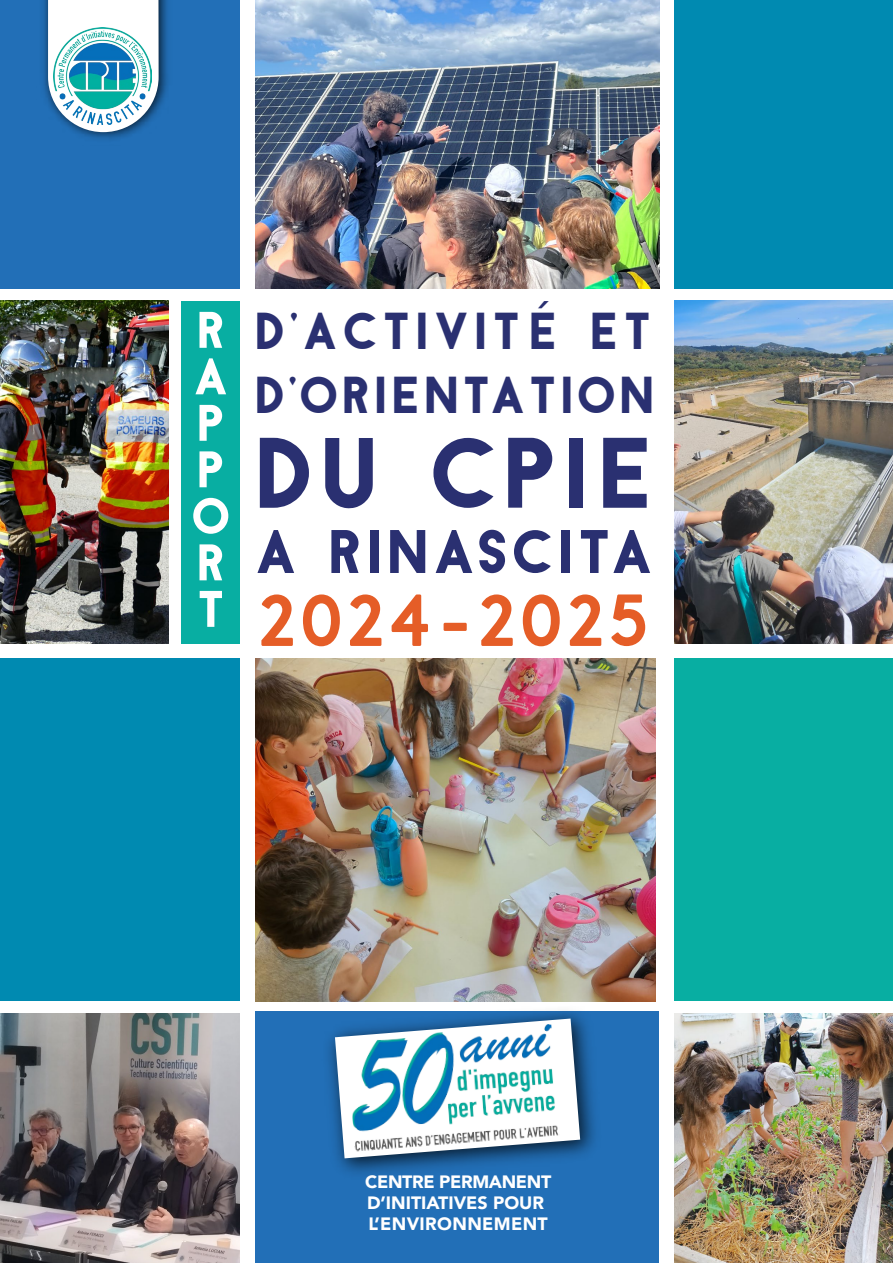
<style>
.page{position:relative;width:893px;height:1263px;background:#fff}
.page>*{position:absolute;margin:0;border:0;box-sizing:border-box;transform-origin:0 0}
.t1{font:73.5px "A Pompadour Bold Sample";letter-spacing:.09em;color:#e55d27}
.t2{font:46.5px/64.5px "Antraste";color:#2a3071}
.t3{font:900 17.85px/20.9px "Avenir";color:#fff}
</style>
<div class="page">
<div style="left:181px;top:301px;width:58px;height:342px;background:#08aea2"></div>
<img style="left:0;top:301px;width:168px;height:342px">
<div style="left:0;top:0;width:239px;height:289px;background:#226fb7"></div>
<img style="left:256px;top:0;width:403px;height:289px">
<div style="left:675px;top:0;width:218px;height:289px;background:#008ab1"></div>
<div style="left:0;top:658px;width:239px;height:343px;background:#008ab1"></div>
<img style="left:256px;top:658px;width:399px;height:343px">
<div style="left:675px;top:658px;width:218px;height:343px;background:#08aea2"></div>
<img style="left:0;top:1013px;width:239px;height:250px">
<div style="left:255px;top:1011px;width:404px;height:252px;background:#226fb7"></div>
<img style="left:675px;top:1013px;width:218px;height:250px">
<img style="left:675px;top:301px;width:218px;height:342px">
<img style="left:43px;top:0;width:125px;height:139px">
<svg style="left:48px;top:0;width:111px;height:132px;background:#d2e0eb"></svg>
<svg style="left:260px;top:438px;width:49px;height:70px"></svg>
<svg style="left:325px;top:438px;width:48px;height:70px"></svg>
<svg style="left:433px;top:438px;width:60px;height:70px"></svg>
<svg style="left:508px;top:438px;width:44px;height:70px"></svg>
<div style="left:569px;top:438px;width:14px;height:70px;background:#2a3071"></div>
<svg style="left:603px;top:438px;width:44px;height:70px"></svg>
<svg style="left:257px;top:530px;width:37px;height:43px"></svg>
<svg style="left:331px;top:530px;width:27px;height:43px"></svg>
<div style="left:370px;top:530px;width:9px;height:43px;background:#2a3071"></div>
<svg style="left:390px;top:530px;width:35px;height:43px"></svg>
<svg style="left:436px;top:530px;width:36px;height:43px"></svg>
<svg style="left:479px;top:530px;width:26px;height:43px"></svg>
<svg style="left:514px;top:530px;width:37px;height:43px"></svg>
<div style="left:561px;top:530px;width:9px;height:43px;background:#2a3071"></div>
<svg style="left:581px;top:530px;width:69px;height:43px"></svg>
<svg style="left:193px;top:312px;width:35px;height:315px"></svg>
<img style="left:316px;top:999px;width:292px;height:175px">
<svg style="left:335px;top:1018px;width:245px;height:140px;background:#7d9fbe"></svg>
<img style="left:346px;top:1024px;width:214px;height:127px">
<img style="left:54px;top:28px;width:97px;height:97px">
<p class="t2" style="left:253px;top:296px;width:405px">D'ACTIVITÉ ET<br>D'ORIENTATION</p>
<p class="t1" style="left:260px;top:590px;width:389px">2024-2025</p>
<p class="t3" style="left:365px;top:1171px;width:188px">CENTRE PERMANENT<br>D’INITIATIVES POUR<br>L’ENVIRONNEMENT</p>
</div>
